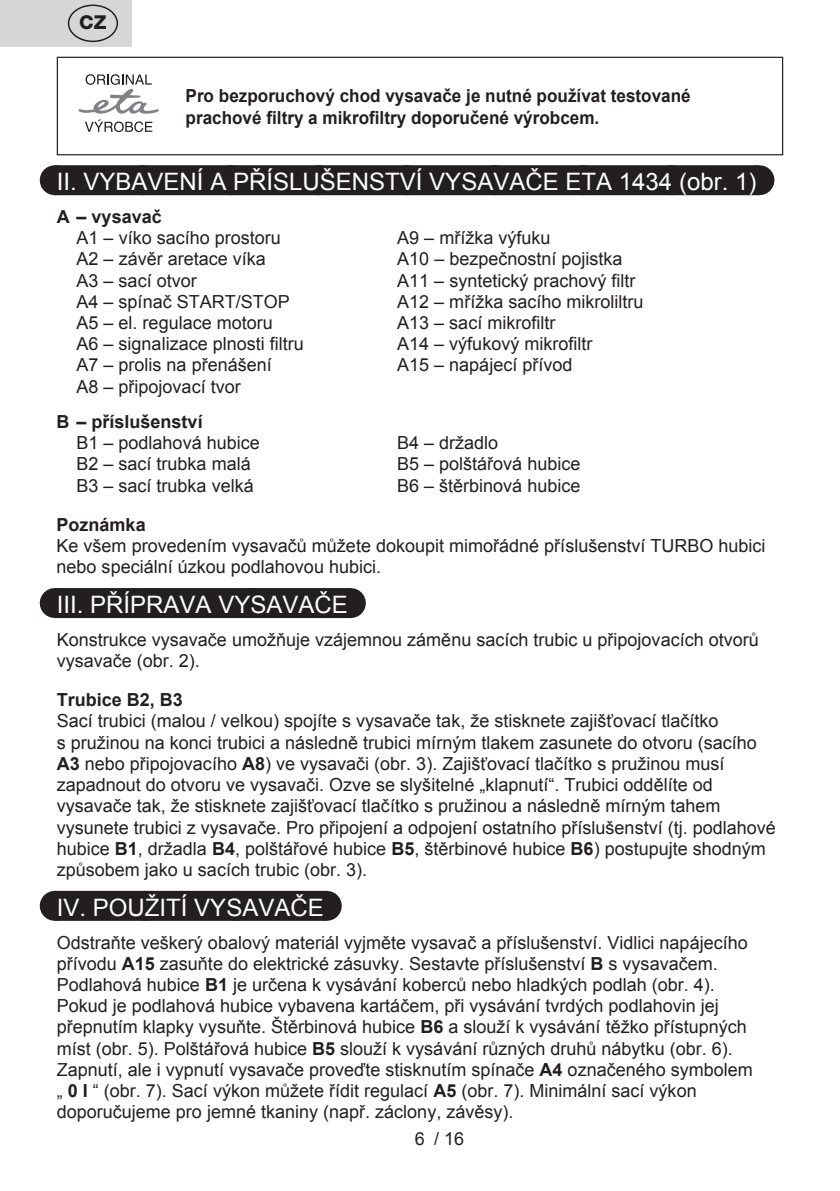
<style>
.page{position:relative;width:840px;height:1191px;background:#fff}
.page>*{position:absolute;margin:0;border:0;box-sizing:border-box;transform-origin:0 0}
.t1{font:24px "Arial";color:#fff}
.t2{font:800 19.2px "Helvetica Neue OT";color:#231f20}
.t3{font:18px/21.2px "Arial";color:#231f20}
.t4{font:700 18px/21.6px "Arial";color:#231f20;scale:.95 1}
.t5{font:700 18px "Arial";color:#231f20}
.s1{font-weight:700}
</style>
<div class="page">
<div style="left:55px;top:165px;width:703px;height:30px;background:#231f20"></div>
<svg style="left:143px;top:165px;width:571px;height:1px"></svg>
<hr style="left:758px;top:165px;width:1px;height:30px;background:#231f20">
<div style="left:55px;top:588px;width:294px;height:30px;background:#231f20"></div>
<hr style="left:349px;top:588px;width:1px;height:30px;background:#231f20">
<div style="left:55px;top:891px;width:270px;height:30px;background:#231f20"></div>
<svg style="left:147px;top:920px;width:133px;height:1px"></svg>
<hr style="left:325px;top:891px;width:1px;height:30px;background:#231f20">
<svg style="left:78px;top:74px;width:81px;height:58px"></svg>
<div style="left:57px;top:57px;width:725px;height:98px;border:1px solid #231f20"></div>
<div style="left:0;top:0;width:131px;height:47px;background:#d5d6d8"></div>
<div style="left:68px;top:5px;width:50px;height:37px;border:1px solid #231f20;border-radius:50%"></div>
<p class="t2" style="left:79px;top:11px;width:29px">CZ</p>
<p class="t4" style="left:185px;top:86px;width:533px">Pro bezporuchový chod vysavače je nutné používat testované prachové filtry a mikrofiltry doporučené výrobcem.</p>
<h1 class="t1" style="left:57px;top:166px;width:700px">II. VYBAVENÍ A PŘÍSLUŠENSTVÍ VYSAVAČE ETA 1434 (obr. 1)</h1>
<p class="t5" style="left:57px;top:205px;width:106px">A – vysavač</p>
<p class="t3" style="left:77px;top:227px;width:206px">A1 – víko sacího prostoru</p>
<p class="t3" style="left:397px;top:227px;width:155px">A9 – mřížka výfuku</p>
<p class="t3" style="left:77px;top:249px;width:191px">A2 – závěr aretace víka</p>
<p class="t3" style="left:397px;top:249px;width:227px">A10 – bezpečnostní pojistka</p>
<p class="t3" style="left:76px;top:270px;width:122px">A3 – sací otvor</p>
<p class="t3" style="left:397px;top:270px;width:240px">A11 – syntetický prachový filtr</p>
<p class="t3" style="left:76px;top:291px;width:215px">A4 – spínač START/STOP</p>
<p class="t3" style="left:397px;top:291px;width:248px">A12 – mřížka sacího mikroliltru</p>
<p class="t3" style="left:76px;top:312px;width:198px">A5 – el. regulace motoru</p>
<p class="t3" style="left:397px;top:312px;width:160px">A13 – sací mikrofiltr</p>
<p class="t3" style="left:76px;top:333px;width:229px">A6 – signalizace plnosti filtru</p>
<p class="t3" style="left:397px;top:333px;width:197px">A14 – výfukový mikrofiltr</p>
<p class="t3" style="left:76px;top:355px;width:197px">A7 – prolis na přenášení</p>
<p class="t3" style="left:397px;top:355px;width:177px">A15 – napájecí přívod</p>
<p class="t3" style="left:76px;top:376px;width:166px">A8 – připojovací tvor</p>
<p class="t5" style="left:57px;top:409px;width:147px">B – příslušenství</p>
<p class="t3" style="left:76px;top:432px;width:185px">B1 – podlahová hubice</p>
<p class="t3" style="left:397px;top:432px;width:103px">B4 – držadlo</p>
<p class="t3" style="left:76px;top:453px;width:176px">B2 – sací trubka malá</p>
<p class="t3" style="left:397px;top:453px;width:185px">B5 – polštářová hubice</p>
<p class="t3" style="left:76px;top:475px;width:179px">B3 – sací trubka velká</p>
<p class="t3" style="left:397px;top:475px;width:185px">B6 – štěrbinová hubice</p>
<p class="t5" style="left:57px;top:512px;width:91px">Poznámka</p>
<p class="t3" style="left:57px;top:535px;width:710px">Ke všem provedením vysavačů můžete dokoupit mimořádné příslušenství TURBO hubici nebo speciální úzkou podlahovou hubici.</p>
<h1 class="t1" style="left:57px;top:589px;width:292px">III. PŘÍPRAVA VYSAVAČE</h1>
<p class="t3" style="left:57px;top:629px;width:703px">Konstrukce vysavače umožňuje vzájemnou záměnu sacích trubic u připojovacích otvorů vysavače (obr. 2).</p>
<p class="t5" style="left:57px;top:688px;width:128px">Trubice B2, B3</p>
<p class="t3" style="left:57px;top:710px;width:720px">Sací trubici (malou / velkou) spojíte s vysavače tak, že stisknete zajišťovací tlačítko<br>s pružinou na konci trubici a následně trubici mírným tlakem zasunete do otvoru (sacího <span class="s1">A3</span> nebo připojovacího <span class="s1">A8</span>) ve vysavači (obr. 3). Zajišťovací tlačítko s pružinou musí zapadnout do otvoru ve vysavači. Ozve se slyšitelné „klapnutí“. Trubici oddělíte od vysavače tak, že stisknete zajišťovací tlačítko s pružinou a následně mírným tahem vysunete trubici z vysavače. Pro připojení a odpojení ostatního příslušenství (tj. podlahové hubice <span class="s1">B1</span>, držadla <span class="s1">B4</span>, polštářové hubice <span class="s1">B5</span>, štěrbinové hubice <span class="s1">B6</span>) postupujte shodným způsobem jako u sacích trubic (obr. 3).</p>
<h1 class="t1" style="left:57px;top:892px;width:268px">IV. POUŽITÍ VYSAVAČE</h1>
<p class="t3" style="left:57px;top:932px;width:697px">Odstraňte veškerý obalový materiál vyjměte vysavač a příslušenství. Vidlici napájecího přívodu <span class="s1">A15</span> zasuňte do elektrické zásuvky. Sestavte příslušenství <span class="s1">B</span> s vysavačem.<br>Podlahová hubice <span class="s1">B1</span> je určena k vysávání koberců nebo hladkých podlah (obr. 4).<br>Pokud je podlahová hubice vybavena kartáčem, při vysávání tvrdých podlahovin jej přepnutím klapky vysuňte. Štěrbinová hubice <span class="s1">B6</span> a slouží k vysávání těžko přístupných míst (obr. 5). Polštářová hubice <span class="s1">B5</span> slouží k vysávání různých druhů nábytku (obr. 6).<br>Zapnutí, ale i vypnutí vysavače proveďte stisknutím spínače <span class="s1">A4</span> označeného symbolem „ <span class="s1">0 I</span> “ (obr. 7). Sací výkon můžete řídit regulací <span class="s1">A5</span> (obr. 7). Minimální sací výkon doporučujeme pro jemné tkaniny (např. záclony, závěsy).</p>
<p class="t3" style="left:415px;top:1128px;width:12px">6</p>
<p class="t3" style="left:434px;top:1128px;width:32px">/ 16</p>
</div>
